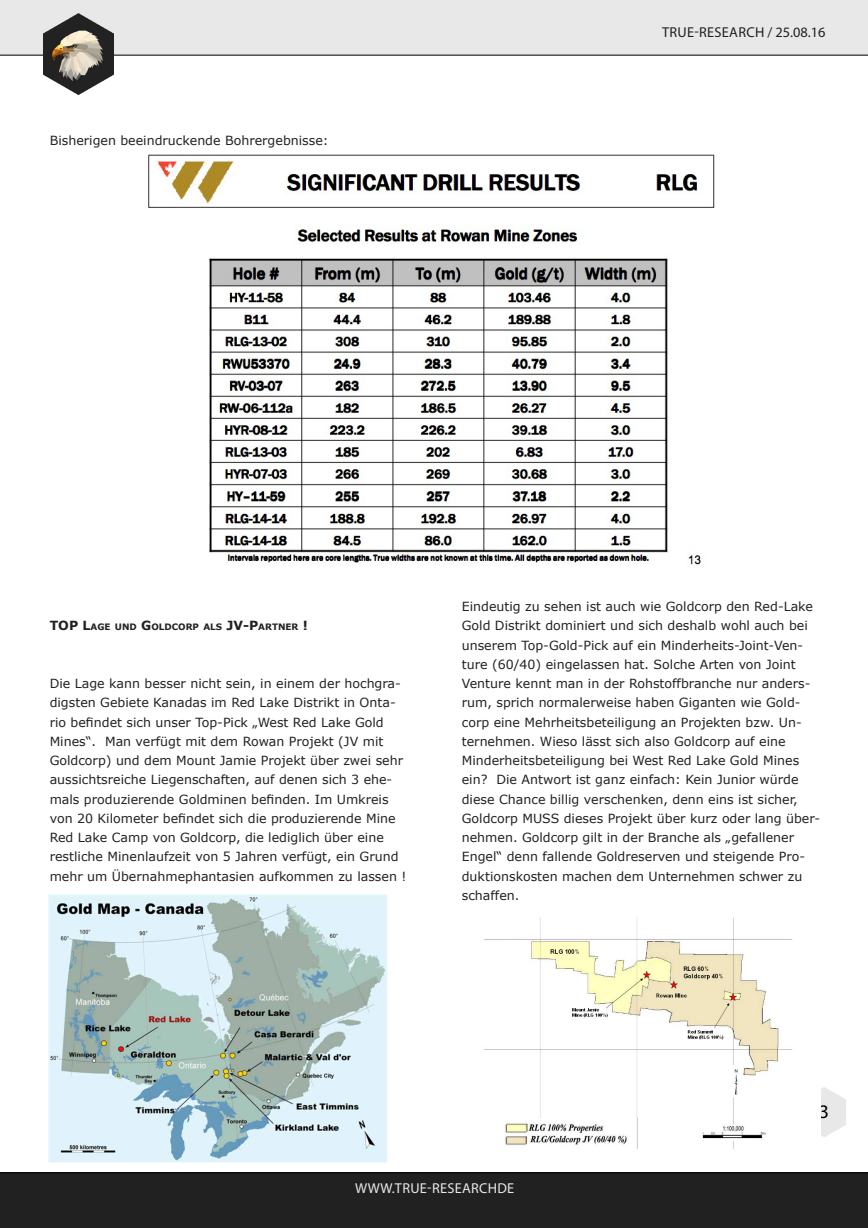
<style>
.page{position:relative;width:868px;height:1228px;background:#fff}
.page>*{position:absolute;margin:0;border:0;box-sizing:border-box;transform-origin:0 0}
.t1{font:19.25px "Myriad Pro";color:#000}
.t2{font:14.35px "Myriad Pro";letter-spacing:.02em;color:#212121}
.t3{font:14.35px "Myriad Pro";letter-spacing:.02em;color:#e8e8e8}
.t4{font:12.6px/19.2px "Verdana";color:#212121}
.t5{font:700 12.6px "Verdana";color:#212121}
.t6{font:700 8.82px "Verdana";color:#212121}
.s1{font-size:12.6px}
</style>
<div class="page">
<div style="left:0;top:1172px;width:868px;height:56px;background:#212121"></div>
<div style="left:0;top:0;width:868px;height:55px;background:#e8e8e8"></div>
<img style="left:44px;top:14px;width:70px;height:81px">
<svg style="left:821px;top:1087px;width:25px;height:50px"></svg>
<img style="left:484px;top:917px;width:308px;height:232px">
<img style="left:148px;top:154px;width:567px;height:412px">
<img style="left:49px;top:895px;width:339px;height:267px">
<p class="t4" style="left:50px;top:131px;width:280px">Bisherigen beeindruckende Bohrergebnisse:</p>
<p class="t2" style="left:662px;top:24px;width:165px">TRUE-RESEARCH / 25.08.16</p>
<p class="t5" style="left:50px;top:617px;width:11px">TOP</p>
<p class="t6" style="left:83px;top:621px;width:227px"><span class="s1">L</span>AGE UND <span class="s1">G</span>OLDCORP ALS <span class="s1">JV-P</span>ARTNER <span class="s1">!</span></p>
<p class="t4" style="left:50px;top:674px;width:358px">Die Lage kann besser nicht sein, in einem der hochgra&shy;digsten Gebiete Kanadas im Red Lake Distrikt in Onta&shy;rio befindet sich unser Top-Pick „West Red Lake Gold Mines“. Man verfügt mit dem Rowan Projekt (JV mit Goldcorp) und dem Mount Jamie Projekt über zwei sehr aussichtsreiche Liegenschaften, auf denen sich 3 ehe&shy;mals produzierende Goldminen befinden. Im Umkreis von 20 Kilometer befindet sich die produzierende Mine Red Lake Camp von Goldcorp, die lediglich über eine restliche Minenlaufzeit von 5 Jahren verfügt, ein Grund mehr um Übernahmephantasien aufkommen zu lassen !</p>
<p class="t4" style="left:462px;top:597px;width:360px">Eindeutig zu sehen ist auch wie Goldcorp den Red-Lake Gold Distrikt dominiert und sich deshalb wohl auch bei unserem Top-Gold-Pick auf ein Minderheits-Joint-Ven&shy;ture (60/40) eingelassen hat. Solche Arten von Joint Venture kennt man in der Rohstoffbranche nur anders&shy;rum, sprich normalerweise haben Giganten wie Gold&shy;corp eine Mehrheitsbeteiligung an Projekten bzw. Un&shy;ternehmen. Wieso lässt sich also Goldcorp auf eine Minderheitsbeteiligung bei West Red Lake Gold Mines ein? Die Antwort ist ganz einfach: Kein Junior würde diese Chance billig verschenken, denn eins ist sicher, Goldcorp MUSS dieses Projekt über kurz oder lang über&shy;nehmen. Goldcorp gilt in der Branche als „gefallener Engel“ denn fallende Goldreserven und steigende Pro&shy;duktionskosten machen dem Unternehmen schwer zu schaffen.</p>
<h1 class="t1" style="left:819px;top:1099px;width:11px">3</h1>
<p class="t3" style="left:355px;top:1179px;width:161px">WWW.TRUE-RESEARCHDE</p>
</div>
